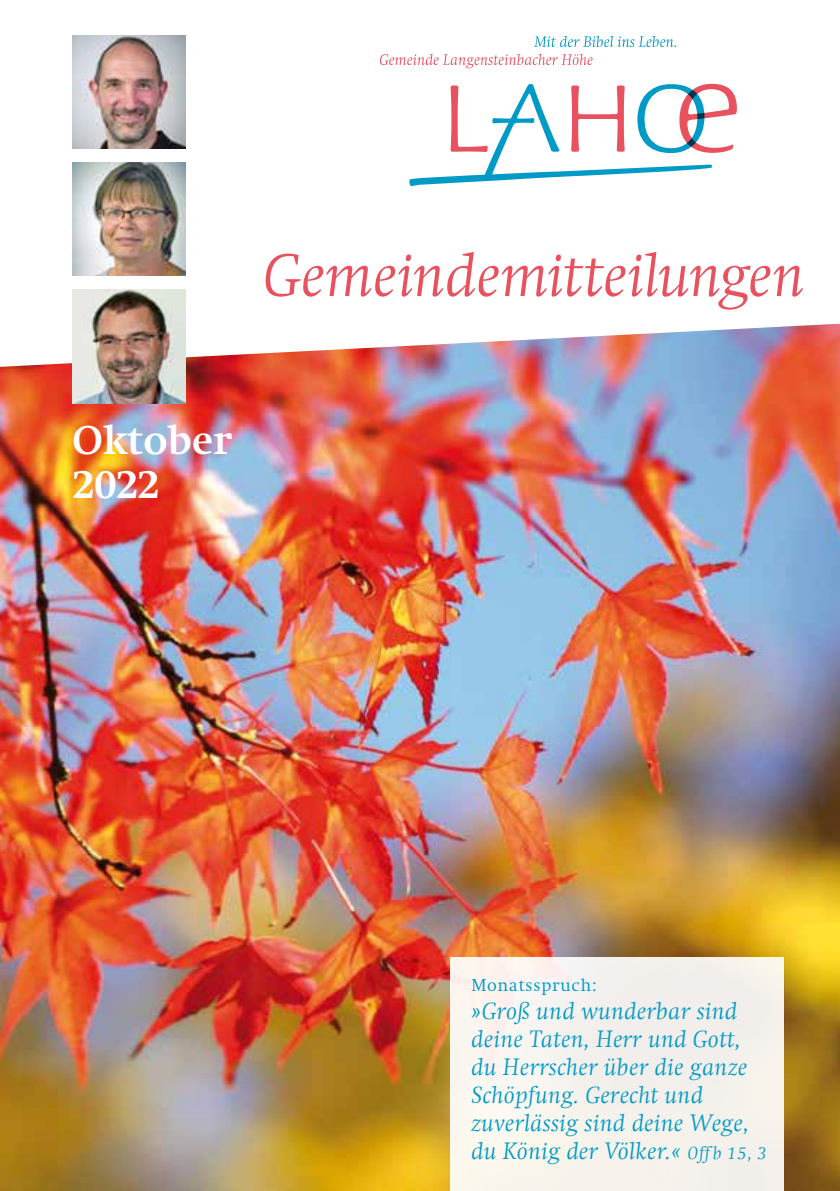
<style>
.page{position:relative;width:840px;height:1191px;background:#fff}
.page>*{position:absolute;margin:0;border:0;box-sizing:border-box;transform-origin:0 0}
.t1{font:italic 300 61.4px "Swift Com";letter-spacing:.005em;color:#e8525f}
.t2{font:700 42px/44px "Swift EF";color:#fff}
.t3{font:italic 300 24px/28px "Swift Com";letter-spacing:.02em;color:#009ac6}
.t4{font:300 18px "Swift EF";letter-spacing:.03em;color:#009ac6}
.s1{font-size:18px}
</style>
<div class="page">
<img style="left:0;top:324px;width:839px;height:867px">
<svg style="left:380px;top:54px;width:212px;height:14px"></svg>
<svg style="left:534px;top:36px;width:141px;height:11px"></svg>
<svg style="left:409px;top:84px;width:327px;height:102px"></svg>
<img style="left:72px;top:162px;width:114px;height:114px">
<img style="left:72px;top:290px;width:114px;height:113px">
<img style="left:72px;top:35px;width:114px;height:113px">
<div style="left:449px;top:957px;width:334px;height:234px;background:#f5f2ec"></div>
<h1 class="t1" style="left:263px;top:240px;width:542px">Gemeindemitteilungen</h1>
<h2 class="t2" style="left:72px;top:418px;width:161px">Oktober<br>2022</h2>
<p class="t4" style="left:471px;top:975px;width:126px">Monatsspruch:</p>
<p class="t3" style="left:471px;top:996px;width:297px">»Groß und wunderbar sind deine Taten, Herr und Gott, du Herrscher über die ganze<br>Schöpfung. Gerecht und zuverlässig sind deine Wege, du König der Völker.« <span class="s1">Off b 15, 3</span></p>
</div>
